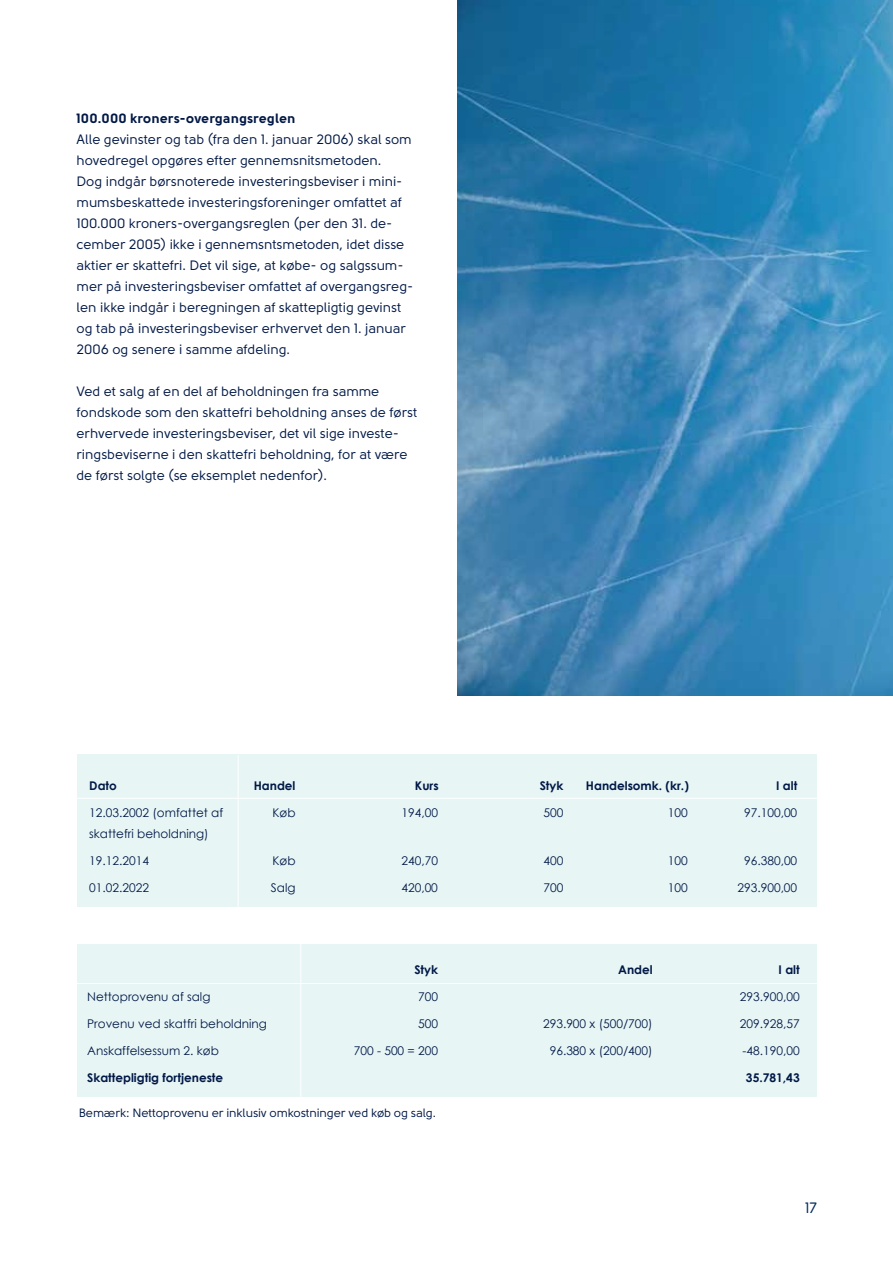
<style>
.page{position:relative;width:893px;height:1263px;background:#fff}
.page>*{position:absolute;margin:0;border:0;box-sizing:border-box;transform-origin:0 0}
.t1{font:15px "Solomon Sans Normal";color:#002b5c}
.t2{font:13.5px/21px "Solomon Sans Normal";color:#001846}
.t3{font:13.5px "Solomon Sans Bold";letter-spacing:.01em;color:#001846}
.t4{font:12px "Century Gothic";color:#001846}
.t5{font:700 12px "Century Gothic";color:#001846}
.t6{font:12px "Solomon Sans Normal";letter-spacing:-.01em;color:#001846}
</style>
<div class="page">
<div style="left:77px;top:754px;width:739px;height:152px;background:#e7f5f5"></div>
<hr style="left:238px;top:755px;width:1px;height:163px;background:#fff">
<hr style="left:57px;top:798px;width:800px;height:1px;background:#fff">
<div style="left:77px;top:944px;width:739px;height:152px;background:#e7f5f5"></div>
<hr style="left:300px;top:935px;width:1px;height:172px;background:#fff">
<hr style="left:57px;top:983px;width:800px;height:1px;background:#fff">
<svg style="left:457px;top:0;width:436px;height:696px;background:#3584b4"></svg>
<p class="t3" style="left:77px;top:110px;width:221px">100.000 kroners-overgangsreglen</p>
<p class="t2" style="left:77px;top:129px;width:338px">Alle gevinster og tab (fra den 1. januar 2006) skal som hovedregel opgøres efter gennemsnitsmetoden.<br>Dog indgår børsnoterede investeringsbeviser i mini&shy;mumsbeskattede investeringsforeninger omfattet af 100.000 kroners-overgangsreglen (per den 31. de&shy;cember 2005) ikke i gennemsntsmetoden, idet disse aktier er skattefri. Det vil sige, at købe- og salgssum&shy;mer på investeringsbeviser omfattet af overgangsreg&shy;len ikke indgår i beregningen af skattepligtig gevinst og tab på investeringsbeviser erhvervet den 1. januar 2006 og senere i samme afdeling.</p>
<p class="t2" style="left:77px;top:381px;width:342px">Ved et salg af en del af beholdningen fra samme fondskode som den skattefri beholdning anses de først erhvervede investeringsbeviser, det vil sige investe&shy;ringsbeviserne i den skattefri beholdning, for at være de først solgte (se eksemplet nedenfor).</p>
<p class="t5" style="left:89px;top:778px;width:29px">Dato</p>
<p class="t5" style="left:254px;top:778px;width:43px">Handel</p>
<p class="t5" style="left:415px;top:778px;width:25px">Kurs</p>
<p class="t5" style="left:540px;top:778px;width:25px">Styk</p>
<p class="t5" style="left:586px;top:778px;width:104px">Handelsomk. (kr.)</p>
<p class="t5" style="left:776px;top:778px;width:23px">I alt</p>
<p class="t4" style="left:89px;top:805px;width:135px">12.03.2002 (omfattet af</p>
<p class="t4" style="left:272px;top:805px;width:25px">Køb</p>
<p class="t4" style="left:401px;top:805px;width:38px">194,00</p>
<p class="t4" style="left:543px;top:805px;width:21px">500</p>
<p class="t4" style="left:668px;top:805px;width:21px">100</p>
<p class="t4" style="left:744px;top:805px;width:55px">97.100,00</p>
<p class="t4" style="left:89px;top:826px;width:121px">skattefri beholdning)</p>
<p class="t4" style="left:89px;top:853px;width:61px">19.12.2014</p>
<p class="t4" style="left:272px;top:853px;width:25px">Køb</p>
<p class="t4" style="left:401px;top:853px;width:38px">240,70</p>
<p class="t4" style="left:543px;top:853px;width:21px">400</p>
<p class="t4" style="left:668px;top:853px;width:21px">100</p>
<p class="t4" style="left:744px;top:853px;width:55px">96.380,00</p>
<p class="t4" style="left:89px;top:880px;width:61px">01.02.2022</p>
<p class="t4" style="left:271px;top:880px;width:26px">Salg</p>
<p class="t4" style="left:401px;top:880px;width:38px">420,00</p>
<p class="t4" style="left:543px;top:880px;width:21px">700</p>
<p class="t4" style="left:668px;top:880px;width:21px">100</p>
<p class="t4" style="left:737px;top:880px;width:61px">293.900,00</p>
<p class="t5" style="left:414px;top:961px;width:25px">Styk</p>
<p class="t5" style="left:618px;top:961px;width:36px">Andel</p>
<p class="t5" style="left:779px;top:961px;width:23px">I alt</p>
<p class="t4" style="left:87px;top:989px;width:125px">Nettoprovenu af salg</p>
<p class="t4" style="left:418px;top:989px;width:21px">700</p>
<p class="t4" style="left:740px;top:989px;width:61px">293.900,00</p>
<p class="t4" style="left:87px;top:1016px;width:181px">Provenu ved skatfri beholdning</p>
<p class="t4" style="left:418px;top:1016px;width:21px">500</p>
<p class="t4" style="left:543px;top:1016px;width:111px">293.900 x (500/700)</p>
<p class="t4" style="left:740px;top:1016px;width:61px">209.928,57</p>
<p class="t4" style="left:87px;top:1043px;width:133px">Anskaffelsessum 2. køb</p>
<p class="t4" style="left:354px;top:1043px;width:86px">700 - 500 = 200</p>
<p class="t4" style="left:550px;top:1043px;width:104px">96.380 x (200/400)</p>
<p class="t4" style="left:742px;top:1043px;width:59px">-48.190,00</p>
<p class="t5" style="left:87px;top:1069px;width:138px">Skattepligtig fortjeneste</p>
<p class="t5" style="left:746px;top:1069px;width:55px">35.781,43</p>
<p class="t6" style="left:79px;top:1106px;width:359px">Bemærk: Nettoprovenu er inklusiv omkostninger ved køb og salg.</p>
<p class="t1" style="left:805px;top:1199px;width:14px">17</p>
</div>
